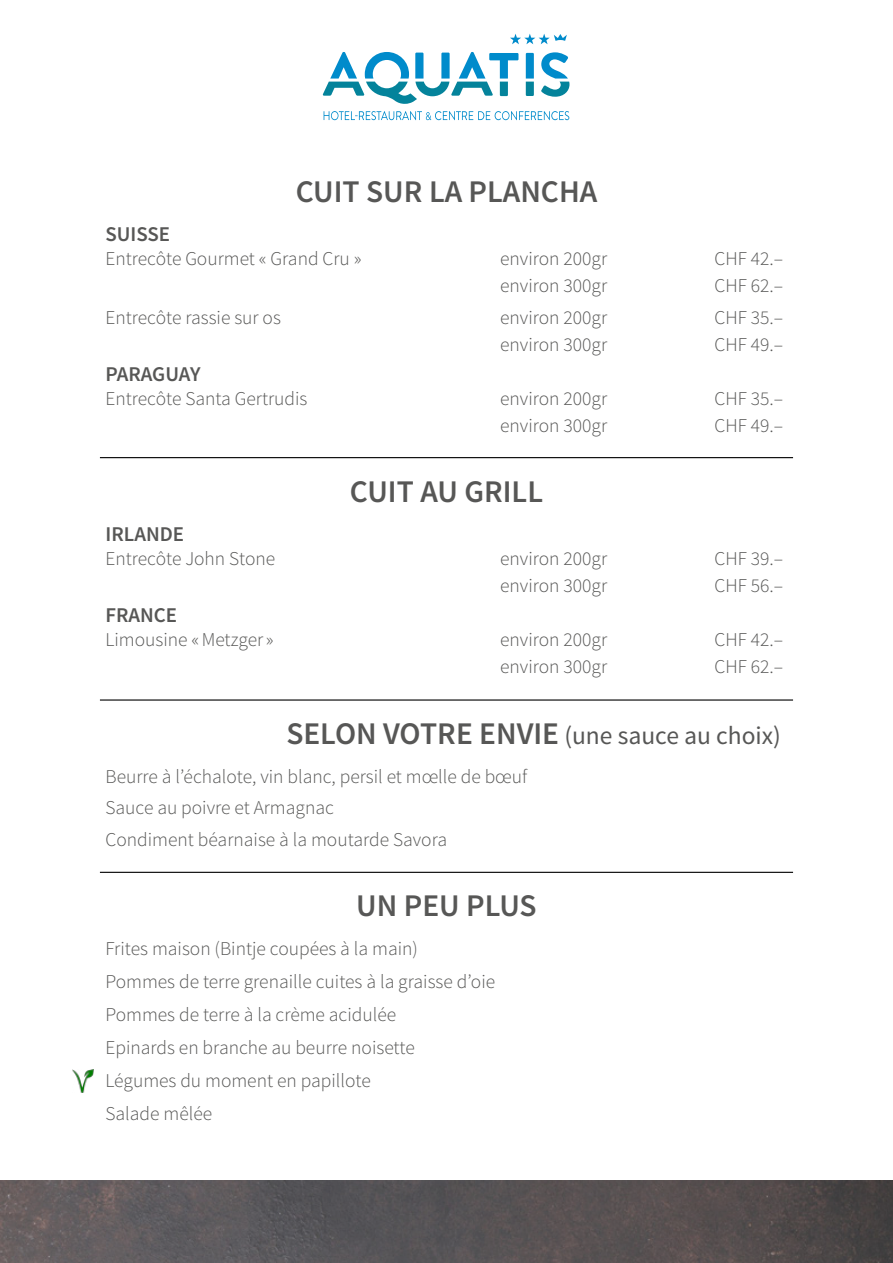
<style>
.page{position:relative;width:893px;height:1263px;background:#fff}
.page>*{position:absolute;margin:0;border:0;box-sizing:border-box;transform-origin:0 0}
.t1{font:600 31.5px "Source Sans Pro";color:#575756}
.t2{font:25.5px "Source Sans Pro";color:#575756}
.t3{font:600 21px "Source Sans Pro";color:#575756}
.t4{font:300 19.5px/33px "Source Sans Pro";color:#575756}
.s1{font-weight:600;font-size:31.5px}
</style>
<div class="page">
<svg style="left:324px;top:111px;width:245px;height:9px"></svg>
<svg style="left:510px;top:34px;width:57px;height:10px"></svg>
<svg style="left:526px;top:53px;width:8px;height:43px"></svg>
<svg style="left:541px;top:52px;width:28px;height:45px"></svg>
<svg style="left:323px;top:52px;width:195px;height:52px"></svg>
<hr style="left:100px;top:457px;width:693px;height:1px;background:#000">
<hr style="left:100px;top:699px;width:693px;height:2px;background:#000">
<hr style="left:100px;top:872px;width:693px;height:1px;background:#000">
<img style="left:72px;top:1069px;width:22px;height:23px">
<img style="left:0;top:1180px;width:893px;height:83px">
<h1 class="t1" style="left:296px;top:172px;width:303px">CUIT SUR LA PLANCHA</h1>
<p class="t3" style="left:106px;top:221px;width:66px">SUISSE</p>
<p class="t4" style="left:106px;top:242px;width:258px">Entrecôte Gourmet « Grand Cru »</p>
<p class="t4" style="left:500px;top:242px;width:109px">environ 200gr</p>
<p class="t4" style="left:715px;top:242px;width:70px">CHF 42.–</p>
<p class="t4" style="left:500px;top:269px;width:109px">environ 300gr</p>
<p class="t4" style="left:715px;top:269px;width:70px">CHF 62.–</p>
<p class="t4" style="left:106px;top:301px;width:177px">Entrecôte rassie sur os</p>
<p class="t4" style="left:500px;top:301px;width:109px">environ 200gr</p>
<p class="t4" style="left:715px;top:301px;width:70px">CHF 35.–</p>
<p class="t4" style="left:500px;top:328px;width:109px">environ 300gr</p>
<p class="t4" style="left:715px;top:328px;width:70px">CHF 49.–</p>
<p class="t3" style="left:106px;top:360px;width:96px">PARAGUAY</p>
<p class="t4" style="left:106px;top:382px;width:203px">Entrecôte Santa Gertrudis</p>
<p class="t4" style="left:500px;top:382px;width:109px">environ 200gr</p>
<p class="t4" style="left:715px;top:382px;width:70px">CHF 35.–</p>
<p class="t4" style="left:500px;top:409px;width:109px">environ 300gr</p>
<p class="t4" style="left:715px;top:409px;width:70px">CHF 49.–</p>
<h1 class="t1" style="left:350px;top:472px;width:195px">CUIT AU GRILL</h1>
<p class="t3" style="left:106px;top:521px;width:80px">IRLANDE</p>
<p class="t4" style="left:106px;top:542px;width:171px">Entrecôte John Stone</p>
<p class="t4" style="left:500px;top:542px;width:109px">environ 200gr</p>
<p class="t4" style="left:715px;top:542px;width:70px">CHF 39.–</p>
<p class="t4" style="left:500px;top:569px;width:109px">environ 300gr</p>
<p class="t4" style="left:715px;top:569px;width:70px">CHF 56.–</p>
<p class="t3" style="left:106px;top:602px;width:73px">FRANCE</p>
<p class="t4" style="left:106px;top:623px;width:169px">Limousine «Metzger»</p>
<p class="t4" style="left:500px;top:623px;width:109px">environ 200gr</p>
<p class="t4" style="left:715px;top:623px;width:70px">CHF 42.–</p>
<p class="t4" style="left:500px;top:650px;width:109px">environ 300gr</p>
<p class="t4" style="left:715px;top:650px;width:70px">CHF 62.–</p>
<h2 class="t2" style="left:286px;top:719px;width:496px"><span class="s1">SELON VOTRE ENVIE</span> (une sauce au choix)</h2>
<p class="t4" style="left:106px;top:761px;width:423px;line-height:31.5px">Beurre à l’échalote, vin blanc, persil et mœlle de bœuf<br>Sauce au poivre et Armagnac<br>Condiment béarnaise à la moutarde Savora</p>
<h1 class="t1" style="left:356px;top:886px;width:182px">UN PEU PLUS</h1>
<p class="t4" style="left:106px;top:932px;width:391px">Frites maison (Bintje coupées à la main)<br>Pommes de terre grenaille cuites à la graisse d’oie Pommes de terre à la crème acidulée<br>Epinards en branche au beurre noisette<br>Légumes du moment en papillote<br>Salade mêlée</p>
</div>
